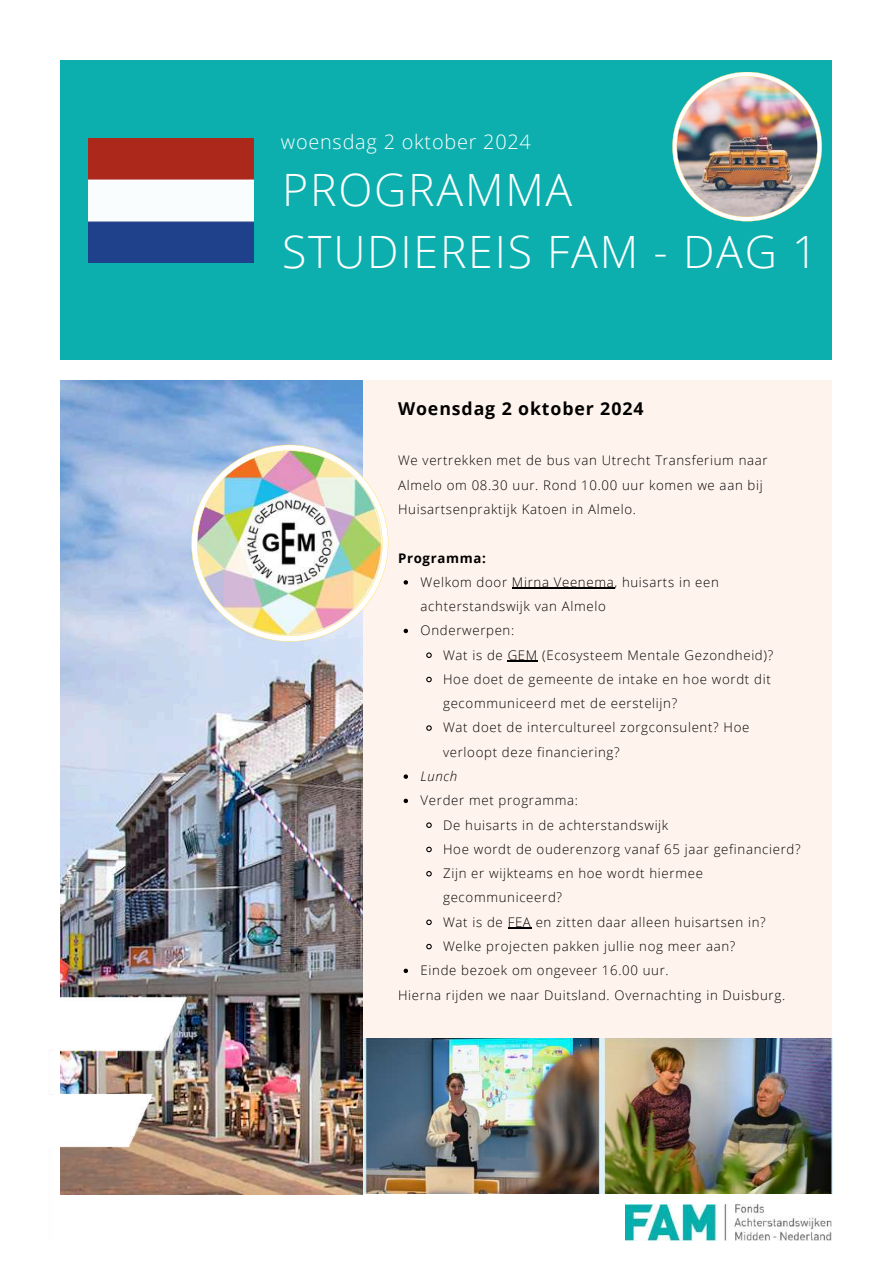
<style>
.page{position:relative;width:894px;height:1264px;background:#fff}
.page>*{position:absolute;margin:0;border:0;box-sizing:border-box;transform-origin:0 0}
.t1{font:300 44.55px/61.8px "Open Sans";letter-spacing:.04em;color:#fff}
.t2{font:300 19.8px "Open Sans";letter-spacing:.04em;color:#fff}
.t3{font:700 17.7px "Open Sans";letter-spacing:.05em;color:#000}
.t4{font:300 13.2px/24.3px "Open Sans";letter-spacing:.05em;color:#000}
.t5{font:700 13.2px "Open Sans";letter-spacing:.05em;color:#000}
.t6{font:italic 300 13.2px "Open Sans";letter-spacing:.05em;color:#000}
</style>
<div class="page">
<div style="left:61px;top:61px;width:770px;height:299px;background:#0cafae"></div>
<div style="left:61px;top:380px;width:770px;height:813px;background:#fff4ed"></div>
<img style="left:362px;top:1038px;width:470px;height:155px">
<img style="left:61px;top:380px;width:301px;height:814px">
<img style="left:625px;top:1204px;width:206px;height:36px">
<img style="left:88px;top:138px;width:166px;height:124px">
<img style="left:191px;top:444px;width:197px;height:197px">
<svg style="left:403px;top:580px;width:5px;height:4px"></svg>
<hr style="left:512px;top:588px;width:102px;height:1px;background:#000">
<svg style="left:403px;top:628px;width:5px;height:5px"></svg>
<svg style="left:426px;top:652px;width:6px;height:6px"></svg>
<hr style="left:507px;top:660px;width:31px;height:2px;background:#000">
<svg style="left:426px;top:676px;width:6px;height:7px"></svg>
<svg style="left:426px;top:725px;width:6px;height:6px"></svg>
<svg style="left:403px;top:774px;width:5px;height:4px"></svg>
<svg style="left:403px;top:798px;width:5px;height:5px"></svg>
<svg style="left:426px;top:822px;width:6px;height:6px"></svg>
<svg style="left:426px;top:846px;width:6px;height:7px"></svg>
<svg style="left:426px;top:871px;width:6px;height:6px"></svg>
<svg style="left:426px;top:919px;width:6px;height:6px"></svg>
<svg style="left:508px;top:927px;width:23px;height:1px"></svg>
<svg style="left:426px;top:943px;width:6px;height:7px"></svg>
<svg style="left:403px;top:968px;width:5px;height:5px"></svg>
<img style="left:672px;top:72px;width:149px;height:149px">
<img style="left:53px;top:997px;width:135px;height:198px">
<h2 class="t2" style="left:281px;top:128px;width:251px">woensdag 2 oktober 2024</h2>
<h1 class="t1" style="left:282px;top:158px;width:536px">PROGRAMMA<br>STUDIEREIS FAM - DAG 1</h1>
<h3 class="t3" style="left:398px;top:396px;width:247px">Woensdag 2 oktober 2024</h3>
<p class="t4" style="left:398px;top:448px;width:371px">We vertrekken met de bus van Utrecht Transferium naar<br>Almelo om 08.30 uur. Rond 10.00 uur komen we aan bij<br>Huisartsenpraktijk Katoen in Almelo.</p>
<p class="t5" style="left:398px;top:548px;width:89px">Programma:</p>
<p class="t4" style="left:420px;top:569px;width:300px">Welkom door Mirna Veenema, huisarts in een achterstandswijk van Almelo<br>Onderwerpen:</p>
<p class="t4" style="left:443px;top:642px;width:331px">Wat is de GEM (Ecosysteem Mentale Gezondheid)?<br>Hoe doet de gemeente de intake en hoe wordt dit gecommuniceerd met de eerstelijn?<br>Wat doet de intercultureel zorgconsulent? Hoe verloopt deze financiering?</p>
<p class="t6" style="left:420px;top:767px;width:38px">Lunch</p>
<p class="t4" style="left:420px;top:788px;width:159px">Verder met programma:</p>
<p class="t4" style="left:443px;top:812px;width:227px">De huisarts in de achterstandswijk</p>
<p class="t4" style="left:443px;top:836px;width:359px">Hoe wordt de ouderenzorg vanaf 65 jaar gefinancierd?</p>
<p class="t4" style="left:443px;top:860px;width:261px">Zijn er wijkteams en hoe wordt hiermee</p>
<p class="t4" style="left:443px;top:885px;width:120px">gecommuniceerd?</p>
<p class="t4" style="left:443px;top:909px;width:324px">Wat is de FEA en zitten daar alleen huisartsen in?</p>
<p class="t4" style="left:443px;top:933px;width:294px">Welke projecten pakken jullie nog meer aan?</p>
<p class="t4" style="left:420px;top:958px;width:249px">Einde bezoek om ongeveer 16.00 uur.</p>
<p class="t4" style="left:398px;top:982px;width:388px">Hierna rijden we naar Duitsland. Overnachting in Duisburg.</p>
</div>
